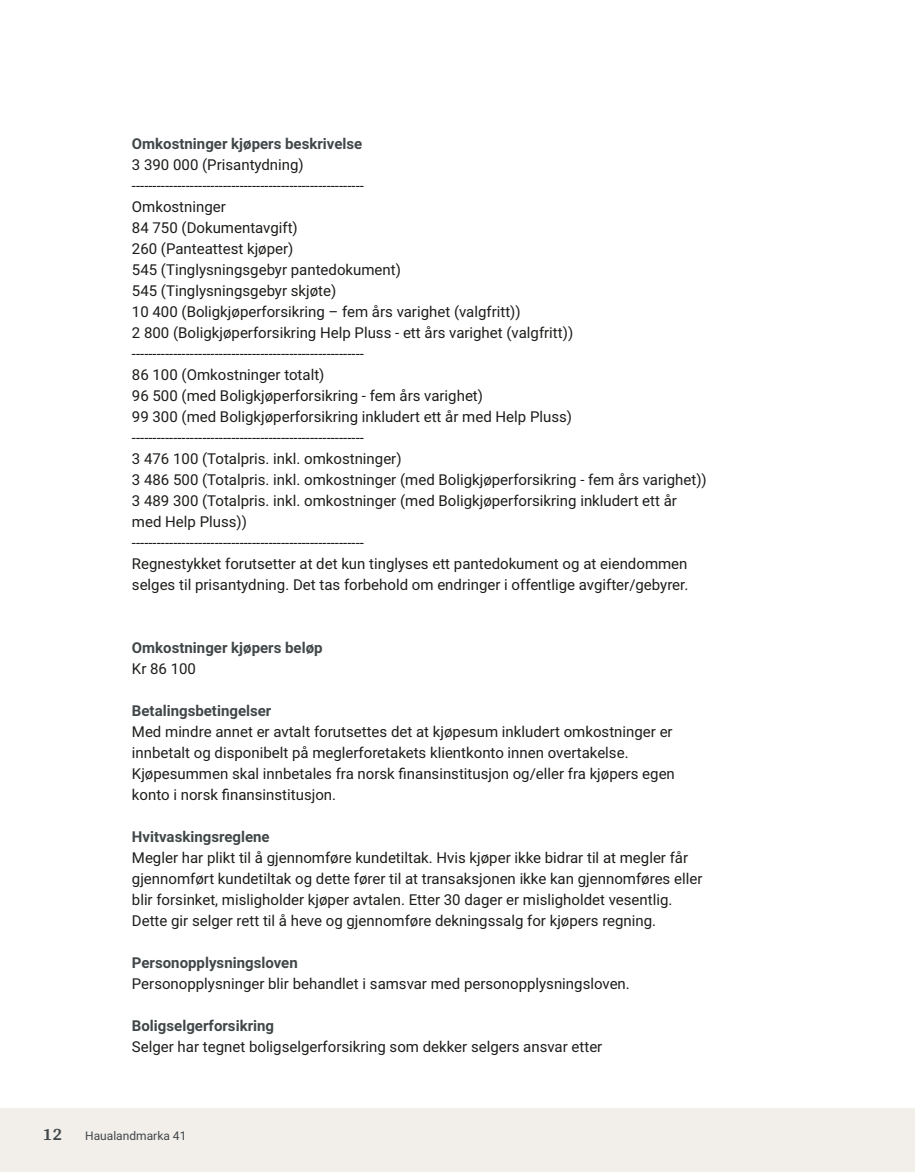
<style>
.page{position:relative;width:915px;height:1172px;background:#fff}
.page>*{position:absolute;margin:0;border:0;box-sizing:border-box;transform-origin:0 0}
.t1{font:700 18px "Arya";color:#414749}
.t2{font:15px/21px "Roboto Vitec";color:#1d1d1b}
.t3{font:700 15px "Roboto Vitec";color:#414749}
.t4{font:12px "Roboto Vitec";color:#414749}
</style>
<div class="page">
<div style="left:0;top:1108px;width:914px;height:64px;background:#f2eeea"></div>
<p class="t3" style="left:132px;top:133px;width:232px">Omkostninger kjøpers beskrivelse</p>
<p class="t2" style="left:132px;top:153px;width:576px">3 390 000 (Prisantydning)<br>‑‑‑‑‑‑‑‑‑‑‑‑‑‑‑‑‑‑‑‑------------------------------------<br>Omkostninger<br>84 750 (Dokumentavgift)<br>260 (Panteattest kjøper)<br>545 (Tinglysningsgebyr pantedokument)<br>545 (Tinglysningsgebyr skjøte)<br>10 400 (Boligkjøperforsikring – fem års varighet (valgfritt))<br>2 800 (Boligkjøperforsikring Help Pluss ‑ ett års varighet (valgfritt))<br>‑‑‑‑‑‑‑‑‑‑‑‑‑‑‑‑‑‑‑‑------------------------------------<br>86 100 (Omkostninger totalt)<br>96 500 (med Boligkjøperforsikring ‑ fem års varighet)<br>99 300 (med Boligkjøperforsikring inkludert ett år med Help Pluss)<br>‑‑‑‑‑‑‑‑‑‑‑‑‑‑‑‑‑‑‑‑------------------------------------<br>3 476 100 (Totalpris. inkl. omkostninger)<br>3 486 500 (Totalpris. inkl. omkostninger (med Boligkjøperforsikring ‑ fem års varighet))<br>3 489 300 (Totalpris. inkl. omkostninger (med Boligkjøperforsikring inkludert ett år med Help Pluss))<br>‑‑‑‑‑‑‑‑‑‑‑‑‑‑‑‑‑‑‑‑------------------------------------<br>Regnestykket forutsetter at det kun tinglyses ett pantedokument og at eiendommen selges til prisantydning. Det tas forbehold om endringer i offentlige avgifter/gebyrer.</p>
<p class="t3" style="left:132px;top:637px;width:192px">Omkostninger kjøpers beløp</p>
<p class="t2" style="left:132px;top:657px;width:66px">Kr 86 100</p>
<p class="t3" style="left:132px;top:700px;width:141px">Betalingsbetingelser</p>
<p class="t2" style="left:132px;top:720px;width:544px">Med mindre annet er avtalt forutsettes det at kjøpesum inkludert omkostninger er innbetalt og disponibelt på meglerforetakets klientkonto innen overtakelse.<br>Kjøpesummen skal innbetales fra norsk finansinstitusjon og/eller fra kjøpers egen konto i norsk finansinstitusjon.</p>
<p class="t3" style="left:132px;top:826px;width:139px">Hvitvaskingsreglene</p>
<p class="t2" style="left:132px;top:846px;width:571px">Megler har plikt til å gjennomføre kundetiltak. Hvis kjøper ikke bidrar til at megler får gjennomført kundetiltak og dette fører til at transaksjonen ikke kan gjennomføres eller blir forsinket, misligholder kjøper avtalen. Etter 30 dager er misligholdet vesentlig.<br>Dette gir selger rett til å heve og gjennomføre dekningssalg for kjøpers regning.</p>
<p class="t3" style="left:132px;top:952px;width:167px">Personopplysningsloven</p>
<p class="t2" style="left:132px;top:972px;width:499px">Personopplysninger blir behandlet i samsvar med personopplysningsloven.</p>
<p class="t3" style="left:132px;top:1015px;width:144px">Boligselgerforsikring</p>
<p class="t2" style="left:132px;top:1035px;width:472px">Selger har tegnet boligselgerforsikring som dekker selgers ansvar etter</p>
<p class="t1" style="left:43px;top:1123px;width:21px">12</p>
<p class="t4" style="left:85px;top:1127px;width:103px">Haualandmarka 41</p>
</div>
